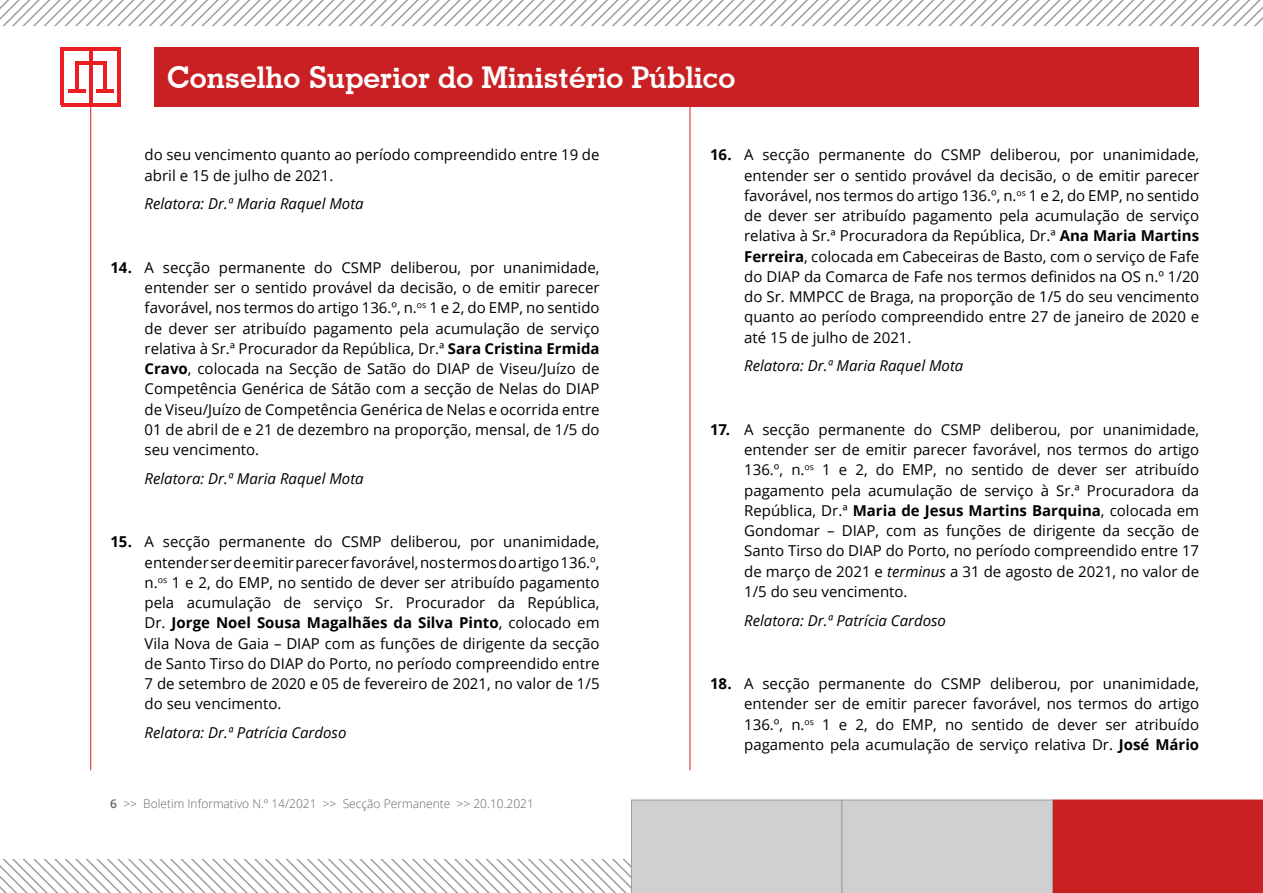
<style>
.page{position:relative;width:1263px;height:893px;background:#fff}
.page>*{position:absolute;margin:0;border:0;box-sizing:border-box;transform-origin:0 0}
.t1{font:700 30px "Geometric Slab 703 BT";color:#fff}
.t2{font:15px/20.2px "Open Sans";color:#000;text-align:justify}
.t3{font:italic 15px "Open Sans";color:#000}
.t4{font:300 12px "Open Sans";color:#646464}
.s1{font-weight:700}
.s2{font-weight:600}
.s3{font-style:italic}
</style>
<div class="page">
<svg style="left:0;top:800px;width:1263px;height:93px"></svg>
<div style="left:154px;top:47px;width:1045px;height:60px;background:#c92123"></div>
<hr style="left:90px;top:104px;width:1px;height:666px;background:#c92123">
<hr style="left:75px;top:61px;width:3px;height:31px;background:#ed1d24">
<hr style="left:61px;top:47px;width:3px;height:58px;background:#ed1d24">
<hr style="left:117px;top:49px;width:3px;height:56px;background:#ed1d24">
<hr style="left:61px;top:103px;width:59px;height:4px;background:#ed1d24">
<hr style="left:61px;top:47px;width:59px;height:4px;background:#ed1d24">
<hr style="left:89px;top:48px;width:3px;height:56px;background:#ed1d24">
<hr style="left:68px;top:89px;width:17px;height:4px;background:#ed1d24">
<hr style="left:103px;top:61px;width:3px;height:31px;background:#ed1d24">
<hr style="left:75px;top:61px;width:31px;height:4px;background:#ed1d24">
<hr style="left:96px;top:89px;width:18px;height:4px;background:#ed1d24">
<hr style="left:690px;top:104px;width:1px;height:666px;background:#c92123">
<svg style="left:0;top:0;width:1263px;height:26px"></svg>
<h1 class="t1" style="left:167px;top:60px;width:570px">Conselho Superior do Ministério Público</h1>
<p class="t2" style="left:145px;top:144px;width:456px">do seu vencimento quanto ao período compreendido entre 19 de abril e 15 de julho de 2021.</p>
<p class="t3" style="left:145px;top:194px;width:221px">Relatora: Dr.ª Maria Raquel Mota</p>
<p class="t2" style="left:145px;top:257px;width:456px;text-indent:-34px"><span class="s1">14.</span> A secção permanente do CSMP deliberou, por unanimidade, entender ser o sentido provável da decisão, o de emitir parecer favorável, nos termos do artigo 136.º, n.<sup>os</sup> 1 e 2, do EMP, no sentido de dever ser atribuído pagamento pela acumulação de serviço relativa à Sr.ª Procurador da República, Dr.ª <span class="s1">Sara Cristina Ermida Cravo</span>, colocada na Secção de Satão do DIAP de Viseu/Juízo de Competência Genérica de Sátão com a secção de Nelas do DIAP de Viseu/Juízo de Competência Genérica de Nelas e ocorrida entre 01 de abril de e 21 de dezembro na proporção, mensal, de 1/5 do seu vencimento.</p>
<p class="t3" style="left:145px;top:468px;width:221px">Relatora: Dr.ª Maria Raquel Mota</p>
<p class="t2" style="left:145px;top:531px;width:456px;text-indent:-34px"><span class="s1">15.</span> A secção permanente do CSMP deliberou, por unanimidade, entender ser de emitir parecer favorável, nos termos do artigo 136.º, n.<sup>os</sup> 1 e 2, do EMP, no sentido de dever ser atribuído pagamento pela acumulação de serviço Sr. Procurador da República, Dr. <span class="s1">Jorge Noel Sousa Magalhães da Silva Pinto</span>, colocado em Vila Nova de Gaia – DIAP com as funções de dirigente da secção de Santo Tirso do DIAP do Porto, no período compreendido entre 7 de setembro de 2020 e 05 de fevereiro de 2021, no valor de 1/5 do seu vencimento.</p>
<p class="t3" style="left:145px;top:722px;width:203px">Relatora: Dr.ª Patrícia Cardoso</p>
<p class="t4" style="left:110px;top:795px;width:425px"><span class="s2">6</span> &gt;&gt; Boletim Informativo N.º 14/2021 &gt;&gt; Secção Permanente &gt;&gt; 20.10.2021</p>
<p class="t2" style="left:744px;top:144px;width:456px;text-indent:-34px"><span class="s1">16.</span> A secção permanente do CSMP deliberou, por unanimidade, entender ser o sentido provável da decisão, o de emitir parecer favorável, nos termos do artigo 136.º, n.<sup>os</sup> 1 e 2, do EMP, no sentido de dever ser atribuído pagamento pela acumulação de serviço relativa à Sr.ª Procuradora da República, Dr.ª <span class="s1">Ana Maria Martins Ferreira</span>, colocada em Cabeceiras de Basto, com o serviço de Fafe do DIAP da Comarca de Fafe nos termos definidos na OS n.º 1/20 do Sr. MMPCC de Braga, na proporção de 1/5 do seu vencimento quanto ao período compreendido entre 27 de janeiro de 2020 e até 15 de julho de 2021.</p>
<p class="t3" style="left:744px;top:356px;width:221px">Relatora: Dr.ª Maria Raquel Mota</p>
<p class="t2" style="left:744px;top:419px;width:456px;text-indent:-34px"><span class="s1">17.</span> A secção permanente do CSMP deliberou, por unanimidade, entender ser de emitir parecer favorável, nos termos do artigo 136.º, n.<sup>os</sup> 1 e 2, do EMP, no sentido de dever ser atribuído pagamento pela acumulação de serviço à Sr.ª Procuradora da República, Dr.ª <span class="s1">Maria de Jesus Martins Barquina</span>, colocada em Gondomar – DIAP, com as funções de dirigente da secção de Santo Tirso do DIAP do Porto, no período compreendido entre 17 de março de 2021 e <span class="s3">terminus</span> a 31 de agosto de 2021, no valor de 1/5 do seu vencimento.</p>
<p class="t3" style="left:744px;top:610px;width:203px">Relatora: Dr.ª Patrícia Cardoso</p>
<p class="t2" style="left:744px;top:673px;width:456px;text-indent:-34px"><span class="s1">18.</span> A secção permanente do CSMP deliberou, por unanimidade, entender ser de emitir parecer favorável, nos termos do artigo 136.º, n.<sup>os</sup> 1 e 2, do EMP, no sentido de dever ser atribuído pagamento pela acumulação de serviço relativa Dr. <span class="s1">José Mário</span></p>
</div>
